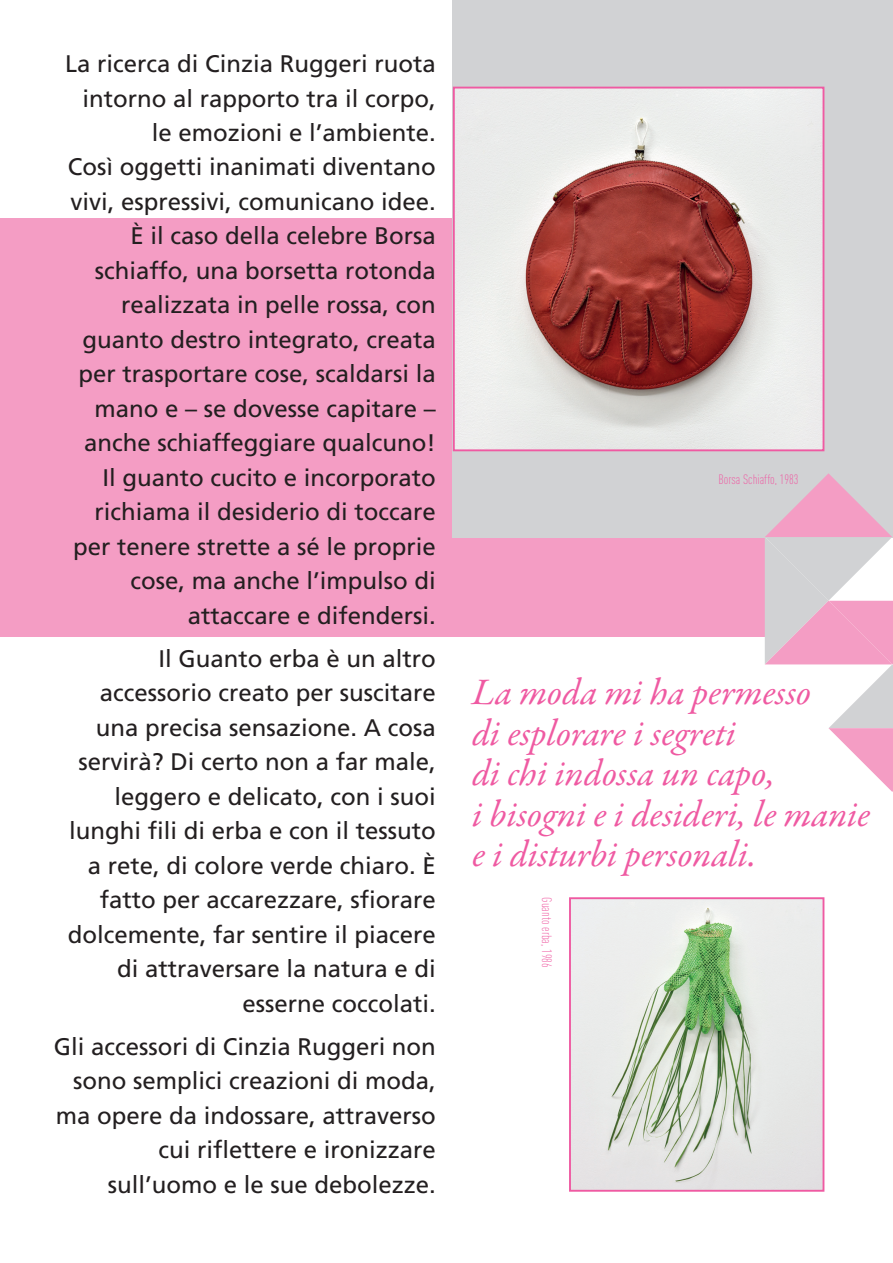
<style>
.page{position:relative;width:893px;height:1263px;background:#fff}
.page>*{position:absolute;margin:0;border:0;box-sizing:border-box;transform-origin:0 0}
.t1{font:italic 37.5px/40.5px "Garamond Premr Pro";color:#ef5aa2}
.t2{font:24px/34.5px "Frutiger";color:#231f20;text-align:right}
.t3{font:300 condensed 13.5px "DIN Pro";color:#ef5aa2}
</style>
<div class="page">
<div style="left:0;top:218px;width:765px;height:419px;background:#f49dc4"></div>
<div style="left:453px;top:0;width:440px;height:538px;background:#d1d2d4"></div>
<img style="left:456px;top:90px;width:365px;height:358px">
<div style="left:453px;top:87px;width:371px;height:364px;border:2px solid #ef5aa2"></div>
<img style="left:572px;top:900px;width:249px;height:289px">
<div style="left:569px;top:897px;width:255px;height:295px;border:2px solid #ef5aa2"></div>
<svg style="left:765px;top:473px;width:128px;height:319px"></svg>
<p class="t2" style="left:65px;top:47px;width:372px">La ricerca di Cinzia Ruggeri ruota intorno al rapporto tra il corpo, le emozioni e l’ambiente.<br>Così oggetti inanimati diventano vivi, espressivi, comunicano idee.<br>È il caso della celebre Borsa schiaffo, una borsetta rotonda realizzata in pelle rossa, con guanto destro integrato, creata per trasportare cose, scaldarsi la mano e – se dovesse capitare – anche schiaffeggiare qualcuno!<br>Il guanto cucito e incorporato richiama il desiderio di toccare per tenere strette a sé le proprie cose, ma anche l’impulso di attaccare e difendersi.</p>
<p class="t2" style="left:68px;top:641px;width:370px">Il Guanto erba è un altro accessorio creato per suscitare una precisa sensazione. A cosa servirà? Di certo non a far male, leggero e delicato, con i suoi lunghi fili di erba e con il tessuto a rete, di colore verde chiaro. È fatto per accarezzare, sfiorare dolcemente, far sentire il piacere di attraversare la natura e di esserne coccolati.</p>
<p class="t2" style="left:54px;top:1029px;width:383px">Gli accessori di Cinzia Ruggeri non sono semplici creazioni di moda, ma opere da indossare, attraverso cui riflettere e ironizzare sull’uomo e le sue debolezze.</p>
<p class="t3" style="left:719px;top:471px;width:81px">Borsa Schiaffo, 1983</p>
<h1 class="t1" style="left:472px;top:674px;width:400px">La moda mi ha permesso<br>di esplorare i segreti<br>di chi indossa un capo,<br>i bisogni e i desideri, le manie e i disturbi personali.</h1>
<p class="t3" style="left:554px;top:897px;width:72px;rotate:90deg">Guanto erba, 1986</p>
</div>
